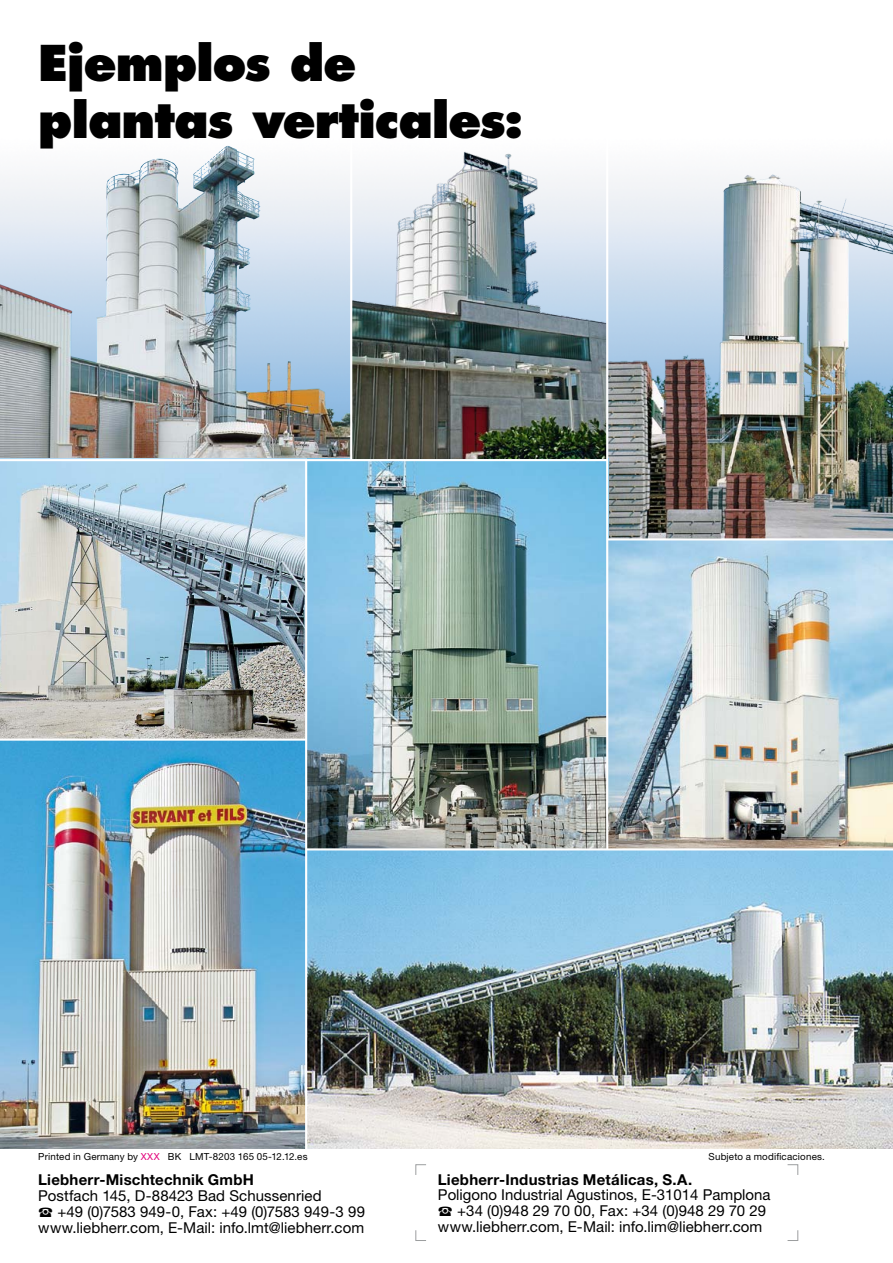
<style>
.page{position:relative;width:893px;height:1263px;background:#fff}
.page>*{position:absolute;margin:0;border:0;box-sizing:border-box;transform-origin:0 0}
.t1{font:800 48px/57px "Futura LT";letter-spacing:-.025em;color:#000}
.t2{font:15px "Helvetica Neue LT";letter-spacing:.005em;color:#000}
.t3{font:700 15px "Helvetica Neue LT";letter-spacing:.015em;color:#000}
.t4{font:9.75px "Helvetica Neue LT";letter-spacing:.02em;color:#000}
.s1{color:#e2007a}
</style>
<div class="page">
<img style="left:0;top:145px;width:350px;height:314px">
<img style="left:307px;top:850px;width:586px;height:298px">
<img style="left:71px;top:146px;width:157px;height:216px">
<img style="left:608px;top:174px;width:285px;height:364px">
<img style="left:307px;top:461px;width:299px;height:387px">
<img style="left:0;top:461px;width:305px;height:687px">
<img style="left:352px;top:151px;width:254px;height:308px">
<img style="left:608px;top:540px;width:285px;height:308px">
<hr style="left:0;top:738px;width:306px;height:3px;background:#fff">
<svg style="left:415px;top:1164px;width:11px;height:11px"></svg>
<svg style="left:415px;top:1230px;width:11px;height:11px"></svg>
<svg style="left:787px;top:1230px;width:12px;height:11px"></svg>
<svg style="left:787px;top:1164px;width:12px;height:11px"></svg>
<h1 class="t1" style="left:38px;top:34px;width:487px">Ejemplos de plantas verticales:</h1>
<p class="t4" style="left:38px;top:1151px;width:271px">Printed in Germany by <span class="s1">XXX</span> BK LMT-8203 165 05-12.12.es</p>
<p class="t4" style="left:708px;top:1151px;width:118px">Subjeto a modificaciones.</p>
<p class="t3" style="left:438px;top:1171px;width:256px">Liebherr-Industrias Metálicas, S.A.</p>
<p class="t2" style="left:438px;top:1186px;width:334px">Poligono Industrial Agustinos, E-31014 Pamplona</p>
<p class="t2" style="left:457px;top:1202px;width:310px">+34 (0)948 29 70 00, Fax: +34 (0)948 29 70 29</p>
<p class="t2" style="left:438px;top:1217px;width:326px">www.liebherr.com, E-Mail: info.lim@liebherr.com</p>
<p class="t3" style="left:38px;top:1171px;width:217px">Liebherr-Mischtechnik GmbH</p>
<p class="t2" style="left:38px;top:1187px;width:285px">Postfach 145, D-88423 Bad Schussenried</p>
<p class="t2" style="left:57px;top:1202px;width:309px">+49 (0)7583 949-0, Fax: +49 (0)7583 949-3 99</p>
<p class="t2" style="left:38px;top:1218px;width:327px">www.liebherr.com, E-Mail: info.lmt@liebherr.com</p>
</div>
